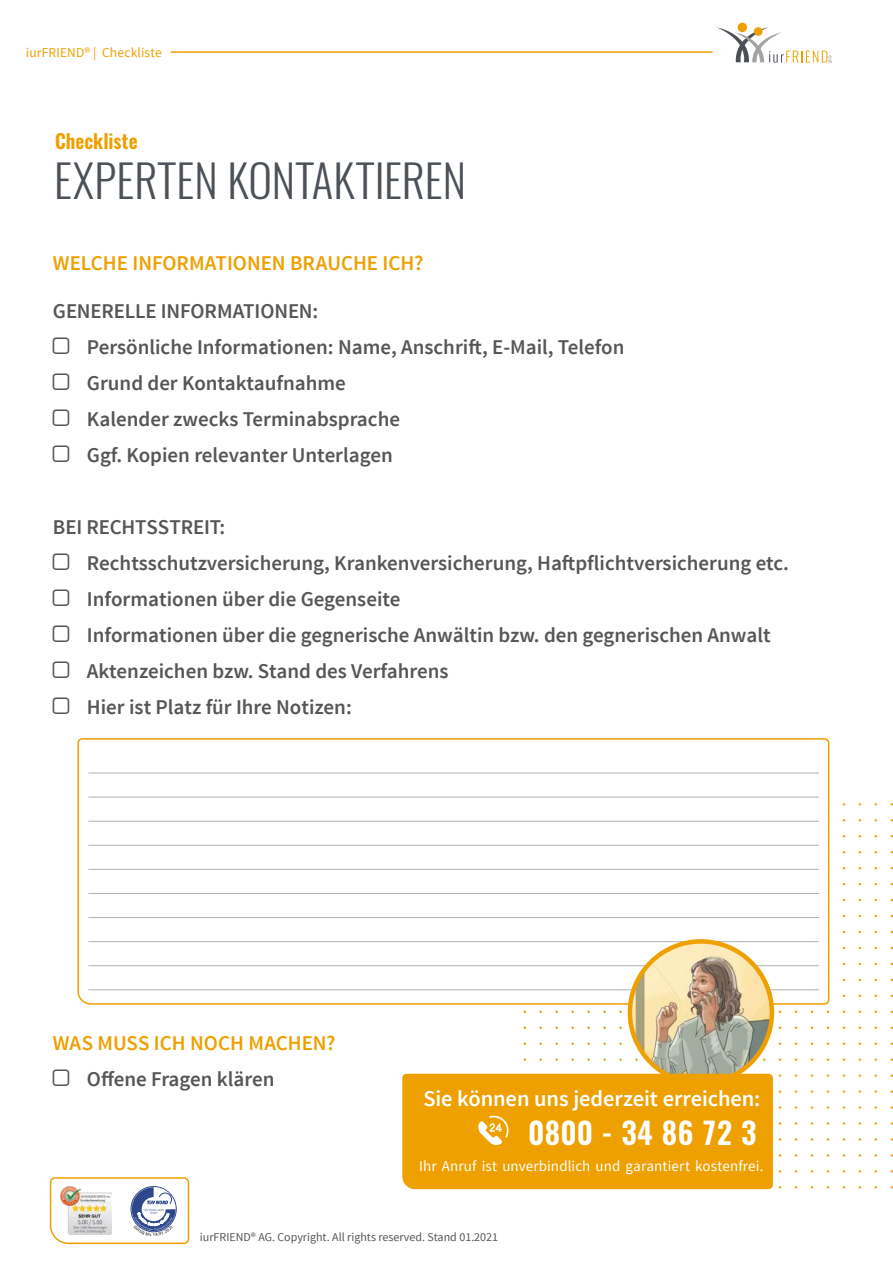
<style>
.page{position:relative;width:893px;height:1263px;background:#fff}
.page>*{position:absolute;margin:0;border:0;box-sizing:border-box;transform-origin:0 0}
.t1{font:300 45px "Oswald";letter-spacing:.005em;color:#4c5157}
.t2{font:600 30px "Oswald";letter-spacing:.02em;color:#fff}
.t3{font:600 22.5px "Source Sans Pro";letter-spacing:-.005em;color:#fff}
.t4{font:600 21px/36px "Source Sans Pro";color:#575656}
.t5{font:600 21px "Source Sans Pro";color:#eda000}
.t6{font:600 19.5px "Oswald";color:#eda000}
.t7{font:15px "Source Sans Pro";letter-spacing:.005em;color:#fff}
.t8{font:13.5px "Source Sans Pro";letter-spacing:.01em;color:#eda000}
.t9{font:12px "Source Sans Pro";color:#575656}
</style>
<div class="page">
<hr style="left:171px;top:51px;width:542px;height:2px;background:#eda000">
<svg style="left:813px;top:51px;width:18px;height:12px"></svg>
<svg style="left:769px;top:51px;width:41px;height:12px"></svg>
<div style="left:738px;top:23px;width:9px;height:9px;background:#eda000;border-radius:50%"></div>
<svg style="left:717px;top:27px;width:65px;height:35px"></svg>
<svg style="left:77px;top:738px;width:753px;height:267px"></svg>
<hr style="left:88px;top:773px;width:731px;height:1px;background:#b2b2b1">
<hr style="left:88px;top:821px;width:731px;height:1px;background:#b2b2b1">
<hr style="left:88px;top:869px;width:731px;height:1px;background:#b2b2b1">
<hr style="left:88px;top:917px;width:731px;height:1px;background:#b2b2b1">
<hr style="left:88px;top:965px;width:731px;height:1px;background:#b2b2b1">
<hr style="left:88px;top:797px;width:731px;height:1px;background:#b2b2b1">
<hr style="left:88px;top:845px;width:731px;height:1px;background:#b2b2b1">
<hr style="left:88px;top:893px;width:731px;height:1px;background:#b2b2b1">
<hr style="left:88px;top:941px;width:731px;height:1px;background:#b2b2b1">
<hr style="left:88px;top:989px;width:731px;height:1px;background:#b2b2b1">
<img style="left:630px;top:941px;width:142px;height:142px;border-radius:71px">
<div style="left:628px;top:939px;width:146px;height:147px;border:4px solid #eda000;border-radius:50%"></div>
<div style="left:402px;top:1074px;width:371px;height:115px;background:#eda000"></div>
<svg style="left:49px;top:1177px;width:141px;height:68px"></svg>
<p class="t8" style="left:26px;top:44px;width:137px">iurFRIEND® | Checkliste</p>
<p class="t6" style="left:55px;top:127px;width:84px">Checkliste</p>
<h1 class="t1" style="left:54px;top:151px;width:414px">EXPERTEN KONTAKTIEREN</h1>
<p class="t5" style="left:53px;top:250px;width:372px">WELCHE INFORMATIONEN BRAUCHE ICH?</p>
<p class="t4" style="left:87px;top:293px;width:539px;text-indent:-34px">GENERELLE INFORMATIONEN:<br>Persönliche Informationen: Name, Anschrift, E-Mail, Telefon Grund der Kontaktaufnahme<br>Kalender zwecks Terminabsprache<br>Ggf. Kopien relevanter Unterlagen</p>
<p class="t4" style="left:87px;top:509px;width:703px;text-indent:-34px">BEI RECHTSSTREIT:<br>Rechtsschutzversicherung, Krankenversicherung, Haftpflichtversicherung etc.<br>Informationen über die Gegenseite<br>Informationen über die gegnerische Anwältin bzw. den gegnerischen Anwalt Aktenzeichen bzw. Stand des Verfahrens<br>Hier ist Platz für Ihre Notizen:</p>
<p class="t5" style="left:53px;top:1030px;width:284px">WAS MUSS ICH NOCH MACHEN?</p>
<p class="t4" style="left:87px;top:1061px;width:189px">Offene Fragen klären</p>
<p class="t3" style="left:423px;top:1084px;width:339px">Sie können uns jederzeit erreichen:</p>
<h2 class="t2" style="left:528px;top:1112px;width:230px">0800 - 34 86 72 3</h2>
<p class="t7" style="left:419px;top:1157px;width:346px">Ihr Anruf ist unverbindlich und garantiert kostenfrei.</p>
<p class="t9" style="left:200px;top:1229px;width:300px">iurFRIEND® AG. Copyright. All rights reserved. Stand 01.2021</p>
</div>
